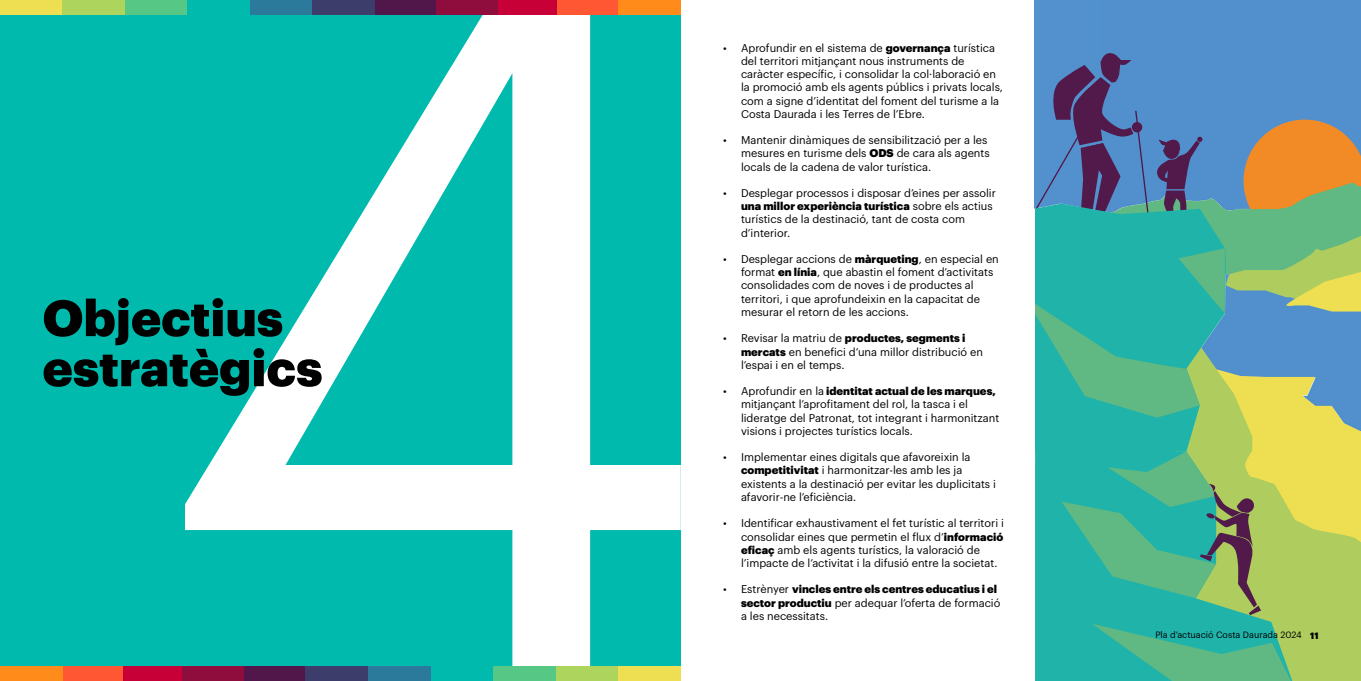
<style>
.page{position:relative;width:1361px;height:681px;background:#fff}
.page>*{position:absolute;margin:0;border:0;box-sizing:border-box;transform-origin:0 0}
.t1{font:914.5px "Graphik";color:#fff}
.t2{font:900 50px/50px "Graphik";color:#000}
.t3{font:11px/13.2px "Graphik";color:#000}
.t4{font:900 11px/13.2px "Graphik";color:#000;text-align:right}
.t5{font:9px "Graphik";color:#000}
.s1{font-weight:900}
.s2{font-weight:400}
</style>
<div class="page">
<div style="left:1035px;top:0;width:326px;height:53px;background:#5290cd"></div>
<svg style="left:1227px;top:417px;width:134px;height:263px;background:#c9d459"></svg>
<svg style="left:1035px;top:417px;width:192px;height:29px;background:#39b79c"></svg>
<svg style="left:1035px;top:53px;width:326px;height:364px;background:#5e9d9b"></svg>
<svg style="left:1035px;top:446px;width:260px;height:234px;background:#5abe8c"></svg>
<svg style="left:1092px;top:623px;width:203px;height:57px;background:#45b693"></svg>
<svg style="left:1061px;top:451px;width:200px;height:164px;background:#4db08c"></svg>
<div style="left:0;top:0;width:680px;height:680px;background:#00baad"></div>
<div style="left:0;top:0;width:63px;height:14px;background:#edde52"></div>
<div style="left:62px;top:0;width:63px;height:14px;background:#add45c"></div>
<div style="left:125px;top:0;width:63px;height:14px;background:#57c785"></div>
<div style="left:250px;top:0;width:63px;height:14px;background:#2b7a9c"></div>
<div style="left:313px;top:0;width:62px;height:14px;background:#3d3d6b"></div>
<div style="left:375px;top:0;width:63px;height:14px;background:#52174a"></div>
<div style="left:436px;top:0;width:63px;height:14px;background:#8f0d3d"></div>
<div style="left:498px;top:0;width:63px;height:14px;background:#c70038"></div>
<div style="left:557px;top:0;width:63px;height:14px;background:#ff5733"></div>
<div style="left:618px;top:0;width:62px;height:14px;background:#ff8c1a"></div>
<div style="left:618px;top:666px;width:62px;height:14px;background:#edde52"></div>
<div style="left:555px;top:666px;width:63px;height:14px;background:#add45c"></div>
<div style="left:493px;top:666px;width:62px;height:14px;background:#57c785"></div>
<div style="left:368px;top:666px;width:62px;height:14px;background:#2b7a9c"></div>
<div style="left:305px;top:666px;width:63px;height:14px;background:#3d3d6b"></div>
<div style="left:242px;top:666px;width:63px;height:14px;background:#52174a"></div>
<div style="left:182px;top:666px;width:62px;height:14px;background:#8f0d3d"></div>
<div style="left:119px;top:666px;width:63px;height:14px;background:#c70038"></div>
<div style="left:60px;top:666px;width:63px;height:14px;background:#ff5733"></div>
<div style="left:0;top:666px;width:63px;height:14px;background:#ff8c1a"></div>
<h1 class="t1" style="left:149px;top:-351px;width:566px">4</h1>
<h2 class="t2" style="left:43px;top:288px;width:281px">Objectius estratègics</h2>
<p class="t3" style="left:741px;top:40px;width:263px;text-indent:-18px">• Aprofundir en el sistema de <span class="s1">governança</span> turística del territori mitjançant nous instruments de caràcter específic, i consolidar la col·laboració en la promoció amb els agents públics i privats locals, com a signe d’identitat del foment del turisme a la Costa Daurada i les Terres de l’Ebre.</p>
<p class="t3" style="left:741px;top:132px;width:250px;text-indent:-18px">• Mantenir dinàmiques de sensibilització per a les mesures en turisme dels <span class="s1">ODS</span> de cara als agents locals de la cadena de valor turística.</p>
<p class="t3" style="left:741px;top:185px;width:256px;text-indent:-18px">• Desplegar processos i disposar d’eines per assolir <span class="s1">una millor experiència turística</span> sobre els actius turístics de la destinació, tant de costa com d’interior.</p>
<p class="t3" style="left:741px;top:251px;width:259px;text-indent:-18px">• Desplegar accions de <span class="s1">màrqueting</span>, en especial en format <span class="s1">en línia</span>, que abastin el foment d’activitats consolidades com de noves i de productes al territori, i que aprofundeixin en la capacitat de mesurar el retorn de les accions.</p>
<p class="t3" style="left:741px;top:330px;width:243px;text-indent:-18px">• Revisar la matriu de <span class="s1">productes, segments i mercats</span> en benefici d’una millor distribució en l’espai i en el temps.</p>
<p class="t3" style="left:741px;top:383px;width:260px;text-indent:-18px">• Aprofundir en la <span class="s1">identitat actual de les marques, </span>mitjançant l’aprofitament del rol, la tasca i el lideratge del Patronat, tot integrant i harmonitzant visions i projectes turístics locals.</p>
<p class="t3" style="left:741px;top:449px;width:256px;text-indent:-18px">• Implementar eines digitals que afavoreixin la <span class="s1">competitivitat</span> i harmonitzar-les amb les ja existents a la destinació per evitar les duplicitats i afavorir-ne l’eficiència.</p>
<p class="t3" style="left:741px;top:515px;width:264px;text-indent:-18px">• Identificar exhaustivament el fet turístic al territori i consolidar eines que permetin el flux d’<span class="s1">informació eficaç</span> amb els agents turístics, la valoració de l’impacte de l’activitat i la difusió entre la societat.</p>
<p class="t4" style="left:723px;top:581px;width:279px"><span class="s2">• Estrènyer</span> vincles entre els centres educatius i el sector productiu <span class="s2">per adequar l’oferta de formació</span></p>
<p class="t3" style="left:741px;top:608px;width:89px">a les necessitats.</p>
<p class="t5" style="left:1155px;top:628px;width:165px">Pla d’actuació Costa Daurada 2024 <span class="s1">11</span></p>
</div>
